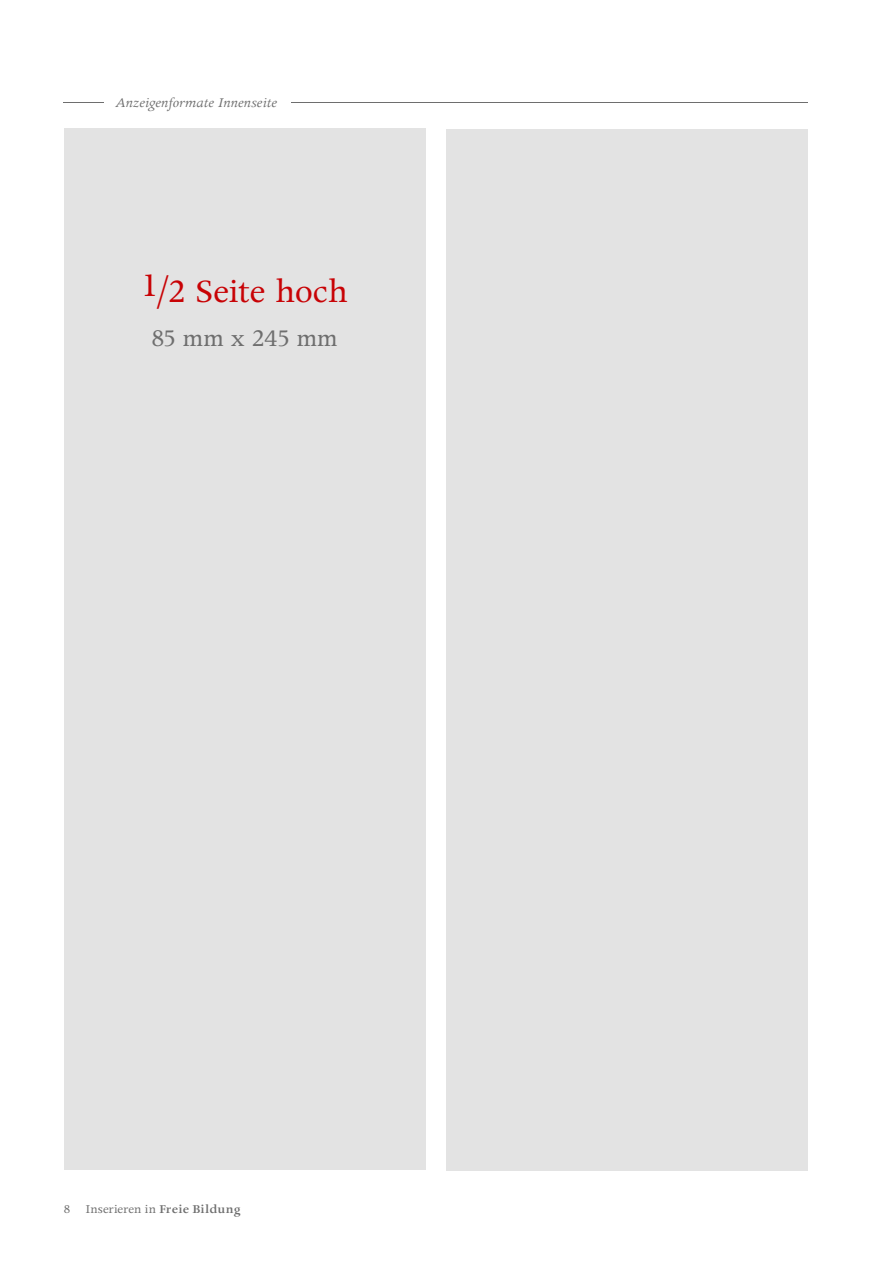
<style>
.page{position:relative;width:893px;height:1263px;background:#fff}
.page>*{position:absolute;margin:0;border:0;box-sizing:border-box;transform-origin:0 0}
.t1{font:36.75px "Apollo MT Std";letter-spacing:-.01em;color:#c80205}
.t2{font:27px "Apollo MT Std";letter-spacing:-.005em;color:#6e6e6e}
.t3{font:italic 15px "Apollo MT Std";letter-spacing:.005em;color:#6e6e6e}
.t4{font:13.5px "Apollo MT Std";letter-spacing:.005em;color:#6e6e6e}
.s1{font-weight:600}
</style>
<div class="page">
<div style="left:64px;top:129px;width:361px;height:1041px;background:#e3e3e3"></div>
<div style="left:446px;top:129px;width:362px;height:1041px;background:#e3e3e3"></div>
<hr style="left:64px;top:102px;width:744px;height:1px;background:#6e6e6e">
<div style="left:105px;top:90px;width:186px;height:27px;background:#fff"></div>
<p class="t3" style="left:115px;top:95px;width:163px">Anzeigenformate Innenseite</p>
<h1 class="t1" style="left:141px;top:272px;width:208px">1/2 Seite hoch</h1>
<h2 class="t2" style="left:151px;top:323px;width:188px">85 mm x 245 mm</h2>
<p class="t4" style="left:64px;top:1202px;width:179px">8 Inserieren in <span class="s1">Freie Bildung</span></p>
</div>
